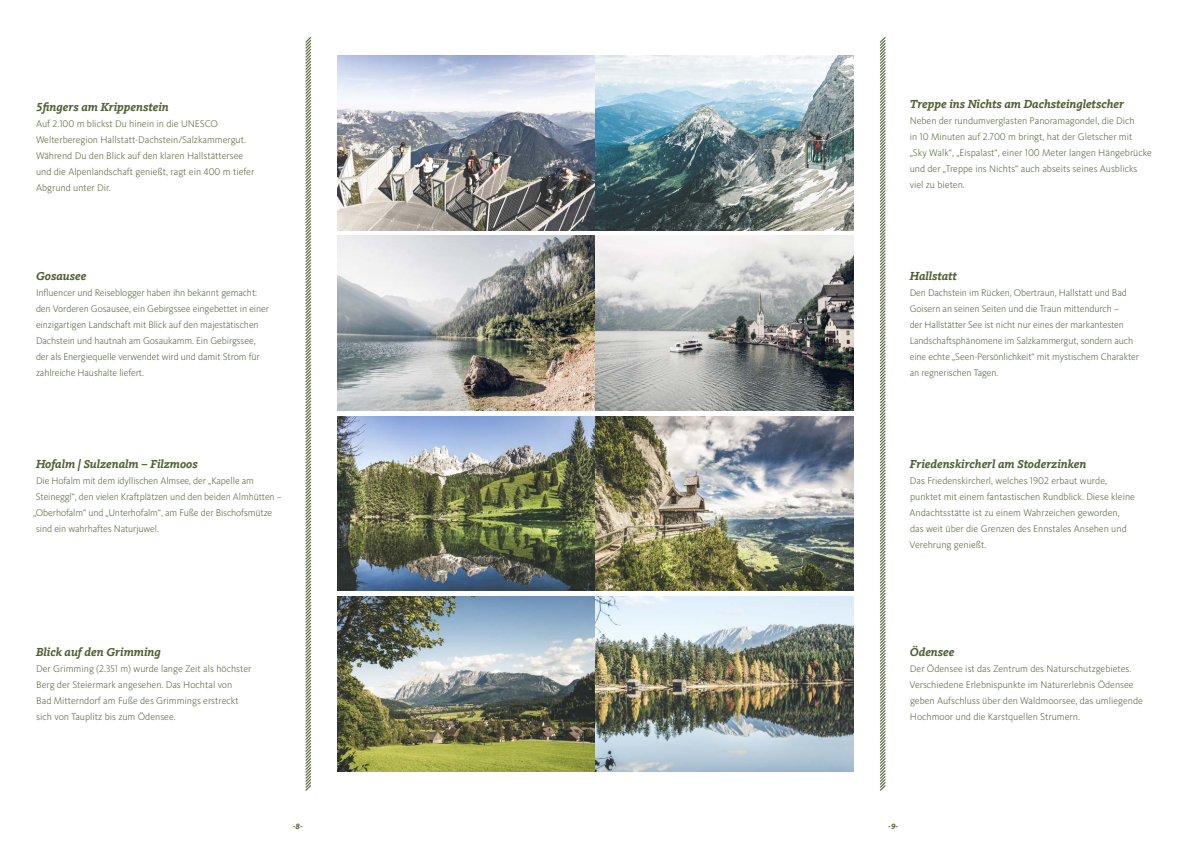
<style>
.page{position:relative;width:1191px;height:842px;background:#fff}
.page>*{position:absolute;margin:0;border:0;box-sizing:border-box;transform-origin:0 0}
.t1{font:italic 700 12px "Kievit Slab Offc";color:#506133}
.t2{font:300 10px/16px "Kievit OT";letter-spacing:-.005em;color:#506133}
.t3{font:italic 700 8px "Kievit Slab Offc";color:#506133}
</style>
<div class="page">
<svg style="left:305px;top:37px;width:7px;height:754px"></svg>
<svg style="left:879px;top:37px;width:7px;height:754px"></svg>
<img style="left:338px;top:416px;width:515px;height:175px">
<img style="left:338px;top:596px;width:515px;height:175px">
<img style="left:338px;top:56px;width:515px;height:175px">
<img style="left:338px;top:236px;width:515px;height:175px">
<p class="t1" style="left:36px;top:99px;width:134px">5fingers am Krippenstein</p>
<p class="t2" style="left:36px;top:115px;width:220px">Auf 2.100 m blickst Du hinein in die UNESCO Welterberegion Hallstatt-Dachstein/Salzkammergut.<br>Während Du den Blick auf den klaren Hallstättersee und die Alpenlandschaft genießt, ragt ein 400 m tiefer Abgrund unter Dir.</p>
<p class="t1" style="left:36px;top:269px;width:52px">Gosausee</p>
<p class="t2" style="left:36px;top:284px;width:235px">Influencer und Reiseblogger haben ihn bekannt gemacht: den Vorderen Gosausee, ein Gebirgssee eingebettet in einer einzigartigen Landschaft mit Blick auf den majestätischen Dachstein und hautnah am Gosaukamm. Ein Gebirgssee, der als Energiequelle verwendet wird und damit Strom für zahlreiche Haushalte liefert.</p>
<p class="t1" style="left:36px;top:457px;width:163px">Hofalm | Sulzenalm – Filzmoos</p>
<p class="t2" style="left:33px;top:473px;width:250px">Die Hofalm mit dem idyllischen Almsee, der „Kapelle am Steineggl“, den vielen Kraftplätzen und den beiden Almhütten – „Oberhofalm“ und „Unterhofalm“, am Fuße der Bischofsmütze sind ein wahrhaftes Naturjuwel.</p>
<p class="t1" style="left:36px;top:645px;width:126px">Blick auf den Grimming</p>
<p class="t2" style="left:36px;top:661px;width:217px">Der Grimming (2.351 m) wurde lange Zeit als höchster Berg der Steiermark angesehen. Das Hochtal von<br>Bad Mitterndorf am Fuße des Grimmings erstreckt sich von Tauplitz bis zum Ödensee.</p>
<p class="t1" style="left:909px;top:97px;width:216px">Treppe ins Nichts am Dachsteingletscher</p>
<p class="t2" style="left:909px;top:112px;width:244px">Neben der rundumverglasten Panoramagondel, die Dich<br>in 10 Minuten auf 2.700 m bringt, hat der Gletscher mit „Sky Walk“, „Eispalast“, einer 100 Meter langen Hängebrücke und der „Treppe ins Nichts“ auch abseits seines Ausblicks viel zu bieten.</p>
<p class="t1" style="left:909px;top:269px;width:49px">Hallstatt</p>
<p class="t2" style="left:909px;top:284px;width:231px">Den Dachstein im Rücken, Obertraun, Hallstatt und Bad Goisern an seinen Seiten und die Traun mittendurch –<br>der Hallstätter See ist nicht nur eines der markantesten Landschaftsphänomene im Salzkammergut, sondern auch eine echte „Seen-Persönlichkeit“ mit mystischem Charakter an regnerischen Tagen.</p>
<p class="t1" style="left:910px;top:457px;width:178px">Friedenskircherl am Stoderzinken</p>
<p class="t2" style="left:909px;top:473px;width:227px">Das Friedenskircherl, welches 1902 erbaut wurde, punktet mit einem fantastischen Rundblick. Diese kleine Andachtsstätte ist zu einem Wahrzeichen geworden, das weit über die Grenzen des Ennstales Ansehen und Verehrung genießt.</p>
<p class="t1" style="left:909px;top:645px;width:46px">Ödensee</p>
<p class="t2" style="left:909px;top:661px;width:235px">Der Ödensee ist das Zentrum des Naturschutzgebietes.<br>Verschiedene Erlebnispunkte im Naturerlebnis Ödensee geben Aufschluss über den Waldmoorsee, das umliegende Hochmoor und die Karstquellen Strumern.</p>
<p class="t3" style="left:293px;top:821px;width:12px">-8-</p>
<p class="t3" style="left:888px;top:821px;width:12px">-9-</p>
</div>
